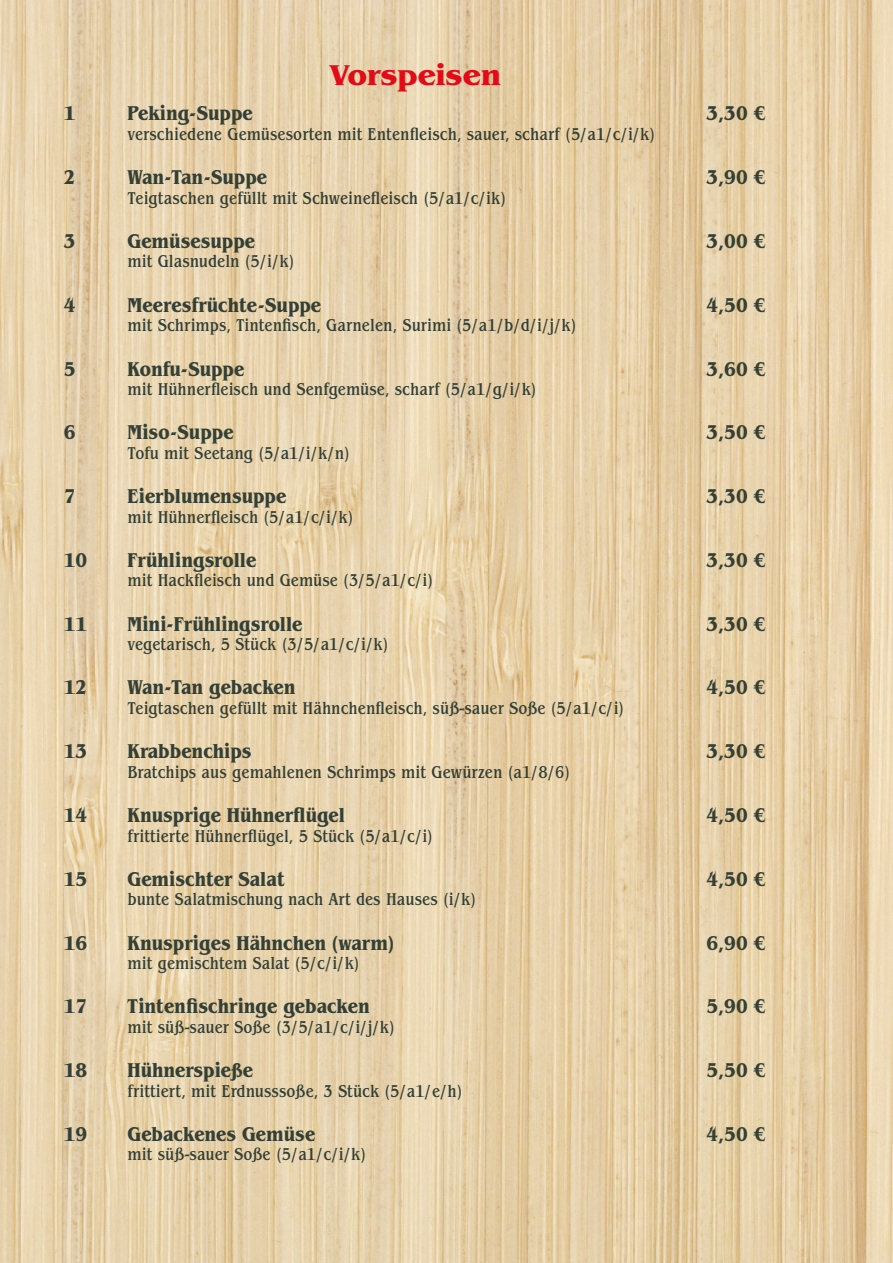
<style>
.page{position:relative;width:893px;height:1263px;background:#fff}
.page>*{position:absolute;margin:0;border:0;box-sizing:border-box;transform-origin:0 0}
.t1{font:700 30px "Benguiat Pro ITC";color:#e30b17}
.t2{font:700 condensed 21px "Benguiat Pro ITC";color:#344036}
.t3{font:500 condensed 18px "Benguiat Pro ITC";color:#344036}
</style>
<div class="page">
<img style="left:0;top:0;width:893px;height:1263px">
<h1 class="t1" style="left:328px;top:57px;width:174px">Vorspeisen</h1>
<p class="t2" style="left:64px;top:101px;width:13px">1</p>
<p class="t2" style="left:128px;top:101px;width:127px">Peking-Suppe</p>
<p class="t2" style="left:706px;top:101px;width:61px">3,30 €</p>
<p class="t3" style="left:128px;top:124px;width:529px">verschiedene Gemüsesorten mit Entenfleisch, sauer, scharf (5/a1/c/i/k)</p>
<p class="t2" style="left:64px;top:165px;width:13px">2</p>
<p class="t2" style="left:128px;top:165px;width:141px">Wan-Tan-Suppe</p>
<p class="t2" style="left:706px;top:165px;width:61px">3,90 €</p>
<p class="t3" style="left:128px;top:188px;width:380px">Teigtaschen gefüllt mit Schweinefleisch (5/a1/c/ik)</p>
<p class="t2" style="left:64px;top:229px;width:13px">3</p>
<p class="t2" style="left:128px;top:229px;width:129px">Gemüsesuppe</p>
<p class="t2" style="left:706px;top:229px;width:61px">3,00 €</p>
<p class="t3" style="left:128px;top:251px;width:168px">mit Glasnudeln (5/i/k)</p>
<p class="t2" style="left:64px;top:292px;width:13px">4</p>
<p class="t2" style="left:128px;top:292px;width:195px">Meeresfrüchte-Suppe</p>
<p class="t2" style="left:706px;top:292px;width:61px">4,50 €</p>
<p class="t3" style="left:128px;top:315px;width:451px">mit Schrimps, Tintenfisch, Garnelen, Surimi (5/a1/b/d/i/j/k)</p>
<p class="t2" style="left:64px;top:356px;width:13px">5</p>
<p class="t2" style="left:128px;top:356px;width:118px">Konfu-Suppe</p>
<p class="t2" style="left:706px;top:356px;width:61px">3,60 €</p>
<p class="t3" style="left:128px;top:379px;width:411px">mit Hühnerfleisch und Senfgemüse, scharf (5/a1/g/i/k)</p>
<p class="t2" style="left:64px;top:420px;width:13px">6</p>
<p class="t2" style="left:128px;top:420px;width:108px">Miso-Suppe</p>
<p class="t2" style="left:706px;top:420px;width:61px">3,50 €</p>
<p class="t3" style="left:128px;top:443px;width:224px">Tofu mit Seetang (5/a1/i/k/n)</p>
<p class="t2" style="left:64px;top:484px;width:13px">7</p>
<p class="t2" style="left:128px;top:484px;width:160px">Eierblumensuppe</p>
<p class="t2" style="left:706px;top:484px;width:61px">3,30 €</p>
<p class="t3" style="left:128px;top:507px;width:228px">mit Hühnerfleisch (5/a1/c/i/k)</p>
<p class="t2" style="left:64px;top:548px;width:25px">10</p>
<p class="t2" style="left:128px;top:548px;width:130px">Frühlingsrolle</p>
<p class="t2" style="left:706px;top:548px;width:61px">3,30 €</p>
<p class="t3" style="left:128px;top:570px;width:307px">mit Hackfleisch und Gemüse (3/5/a1/c/i)</p>
<p class="t2" style="left:64px;top:611px;width:25px">11</p>
<p class="t2" style="left:128px;top:611px;width:177px">Mini-Frühlingsrolle</p>
<p class="t2" style="left:706px;top:611px;width:61px">3,30 €</p>
<p class="t3" style="left:128px;top:634px;width:262px">vegetarisch, 5 Stück (3/5/a1/c/i/k)</p>
<p class="t2" style="left:64px;top:675px;width:25px">12</p>
<p class="t2" style="left:128px;top:675px;width:170px">Wan-Tan gebacken</p>
<p class="t2" style="left:706px;top:675px;width:61px">4,50 €</p>
<p class="t3" style="left:128px;top:698px;width:498px">Teigtaschen gefüllt mit Hähnchenfleisch, süß-sauer Soße (5/a1/c/i)</p>
<p class="t2" style="left:64px;top:739px;width:25px">13</p>
<p class="t2" style="left:128px;top:739px;width:126px">Krabbenchips</p>
<p class="t2" style="left:706px;top:739px;width:61px">3,30 €</p>
<p class="t3" style="left:128px;top:762px;width:444px">Bratchips aus gemahlenen Schrimps mit Gewürzen (a1/8/6)</p>
<p class="t2" style="left:64px;top:803px;width:25px">14</p>
<p class="t2" style="left:128px;top:803px;width:219px">Knusprige Hühnerflügel</p>
<p class="t2" style="left:706px;top:803px;width:61px">4,50 €</p>
<p class="t3" style="left:128px;top:825px;width:307px">frittierte Hühnerflügel, 5 Stück (5/a1/c/i)</p>
<p class="t2" style="left:64px;top:866px;width:25px">15</p>
<p class="t2" style="left:128px;top:866px;width:158px">Gemischter Salat</p>
<p class="t2" style="left:706px;top:866px;width:61px">4,50 €</p>
<p class="t3" style="left:128px;top:889px;width:350px">bunte Salatmischung nach Art des Hauses (i/k)</p>
<p class="t2" style="left:64px;top:930px;width:25px">16</p>
<p class="t2" style="left:128px;top:930px;width:268px">Knuspriges Hähnchen (warm)</p>
<p class="t2" style="left:706px;top:930px;width:61px">6,90 €</p>
<p class="t3" style="left:128px;top:953px;width:234px">mit gemischtem Salat (5/c/i/k)</p>
<p class="t2" style="left:64px;top:994px;width:25px">17</p>
<p class="t2" style="left:128px;top:994px;width:244px">Tintenfischringe gebacken</p>
<p class="t2" style="left:706px;top:994px;width:61px">5,90 €</p>
<p class="t3" style="left:128px;top:1017px;width:269px">mit süß-sauer Soße (3/5/a1/c/i/j/k)</p>
<p class="t2" style="left:64px;top:1058px;width:25px">18</p>
<p class="t2" style="left:128px;top:1058px;width:127px">Hühnerspieße</p>
<p class="t2" style="left:706px;top:1058px;width:61px">5,50 €</p>
<p class="t3" style="left:128px;top:1081px;width:336px">frittiert, mit Erdnusssoße, 3 Stück (5/a1/e/h)</p>
<p class="t2" style="left:64px;top:1122px;width:25px">19</p>
<p class="t2" style="left:128px;top:1122px;width:189px">Gebackenes Gemüse</p>
<p class="t2" style="left:706px;top:1122px;width:61px">4,50 €</p>
<p class="t3" style="left:128px;top:1144px;width:240px">mit süß-sauer Soße (5/a1/c/i/k)</p>
</div>
